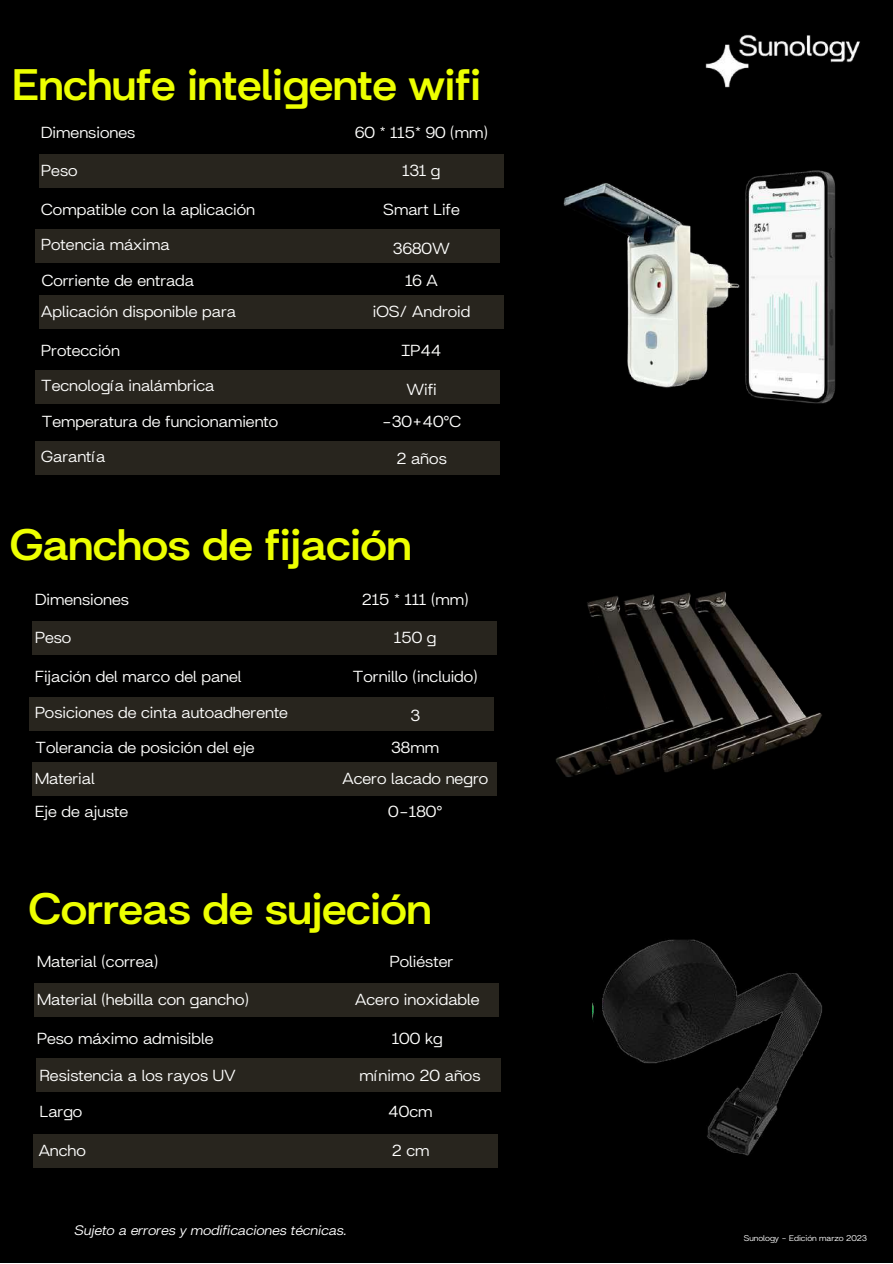
<style>
.page{position:relative;width:893px;height:1264px;background:#fff}
.page>*{position:absolute;margin:0;border:0;box-sizing:border-box;transform-origin:0 0}
.t1{font:800 48px "Britanica";color:#edff00}
.t2{font:17.4px/31.7px "Britanica";color:#fffffe;text-align:center}
.t3{font:italic 15px "Britanica";color:#fff}
.t4{font:9px "Britanica";color:#fff}
</style>
<div class="page">
<div style="left:0;top:0;width:892px;height:1262px;background:#000"></div>
<img style="left:705px;top:34px;width:155px;height:54px">
<img style="left:398px;top:591px;width:424px;height:205px">
<div style="left:32px;top:621px;width:465px;height:33px;background:#28251e"></div>
<div style="left:29px;top:697px;width:464px;height:33px;background:#28251e"></div>
<div style="left:32px;top:762px;width:465px;height:33px;background:#28251e"></div>
<svg style="left:497px;top:594px;width:115px;height:156px"></svg>
<div style="left:34px;top:983px;width:465px;height:33px;background:#28251e"></div>
<div style="left:33px;top:1133px;width:464px;height:34px;background:#28251e"></div>
<div style="left:39px;top:154px;width:464px;height:33px;background:#28251e"></div>
<div style="left:35px;top:229px;width:465px;height:34px;background:#28251e"></div>
<img style="left:751px;top:170px;width:85px;height:234px">
<img style="left:563px;top:175px;width:197px;height:220px">
<div style="left:39px;top:295px;width:464px;height:33px;background:#28251e"></div>
<div style="left:35px;top:370px;width:465px;height:34px;background:#28251e"></div>
<div style="left:35px;top:441px;width:465px;height:34px;background:#28251e"></div>
<div style="left:36px;top:1058px;width:464px;height:33px;background:#28251e"></div>
<img style="left:593px;top:939px;width:229px;height:217px">
<h1 class="t1" style="left:13px;top:51px;width:469px">Enchufe inteligente wifi</h1>
<p class="t2" style="left:41px;top:115px;width:95px">Dimensiones</p>
<p class="t2" style="left:355px;top:115px;width:134px">60 * 115* 90 (mm)</p>
<p class="t2" style="left:41px;top:153px;width:38px">Peso</p>
<p class="t2" style="left:402px;top:153px;width:39px">131 g</p>
<p class="t2" style="left:41px;top:192px;width:215px">Compatible con la aplicación</p>
<p class="t2" style="left:383px;top:192px;width:78px">Smart Life</p>
<p class="t2" style="left:393px;top:231px;width:58px">3680W<br>16 A</p>
<p class="t2" style="left:41px;top:225px;width:154px;line-height:35.2px;text-align:left">Potencia máxima<br>Corriente de entrada</p>
<p class="t2" style="left:41px;top:294px;width:196px">Aplicación disponible para</p>
<p class="t2" style="left:373px;top:294px;width:99px">iOS/ Android</p>
<p class="t2" style="left:41px;top:333px;width:80px">Protección</p>
<p class="t2" style="left:401px;top:333px;width:41px">IP44</p>
<p class="t2" style="left:41px;top:366px;width:238px;line-height:35.2px;text-align:left">Tecnología inalámbrica<br>Temperatura de funcionamiento</p>
<p class="t2" style="left:382px;top:372px;width:81px">Wifi -30+40°C</p>
<p class="t2" style="left:41px;top:439px;width:66px">Garantía</p>
<p class="t2" style="left:396px;top:441px;width:52px">2 años</p>
<h1 class="t1" style="left:10px;top:511px;width:403px">Ganchos de fijación</h1>
<p class="t2" style="left:35px;top:582px;width:95px">Dimensiones</p>
<p class="t2" style="left:362px;top:582px;width:108px">215 * 111 (mm)</p>
<p class="t2" style="left:35px;top:620px;width:38px">Peso</p>
<p class="t2" style="left:394px;top:620px;width:44px">150 g</p>
<p class="t2" style="left:35px;top:659px;width:208px">Fijación del marco del panel</p>
<p class="t2" style="left:353px;top:659px;width:126px">Tornillo (incluido)</p>
<p class="t2" style="left:391px;top:698px;width:49px">3<br>38mm</p>
<p class="t2" style="left:35px;top:692px;width:254px;line-height:35.2px;text-align:left">Posiciones de cinta autoadherente<br>Tolerancia de posición del eje</p>
<p class="t2" style="left:35px;top:761px;width:61px">Material</p>
<p class="t2" style="left:342px;top:761px;width:147px">Acero lacado negro</p>
<p class="t2" style="left:35px;top:793px;width:95px">Eje de ajuste</p>
<p class="t2" style="left:388px;top:793px;width:56px">0-180°</p>
<h1 class="t1" style="left:29px;top:874px;width:404px">Correas de sujeción</h1>
<p class="t2" style="left:37px;top:944px;width:122px">Material (correa)</p>
<p class="t2" style="left:390px;top:944px;width:65px">Poliéster</p>
<p class="t2" style="left:37px;top:981px;width:213px">Material (hebilla con gancho)</p>
<p class="t2" style="left:355px;top:981px;width:126px">Acero inoxidable</p>
<p class="t2" style="left:37px;top:1020px;width:178px">Peso máximo admisible</p>
<p class="t2" style="left:392px;top:1020px;width:52px">100 kg</p>
<p class="t2" style="left:40px;top:1057px;width:198px">Resistencia a los rayos UV</p>
<p class="t2" style="left:359px;top:1057px;width:122px">mínimo 20 años</p>
<p class="t2" style="left:40px;top:1093px;width:44px">Largo</p>
<p class="t2" style="left:388px;top:1093px;width:46px">40cm</p>
<p class="t2" style="left:39px;top:1132px;width:49px">Ancho</p>
<p class="t2" style="left:391px;top:1132px;width:39px">2 cm</p>
<p class="t3" style="left:75px;top:1220px;width:273px">Sujeto a errores y modificaciones técnicas.</p>
<p class="t4" style="left:743px;top:1231px;width:124px">Sunology - Edición marzo 2023</p>
</div>
